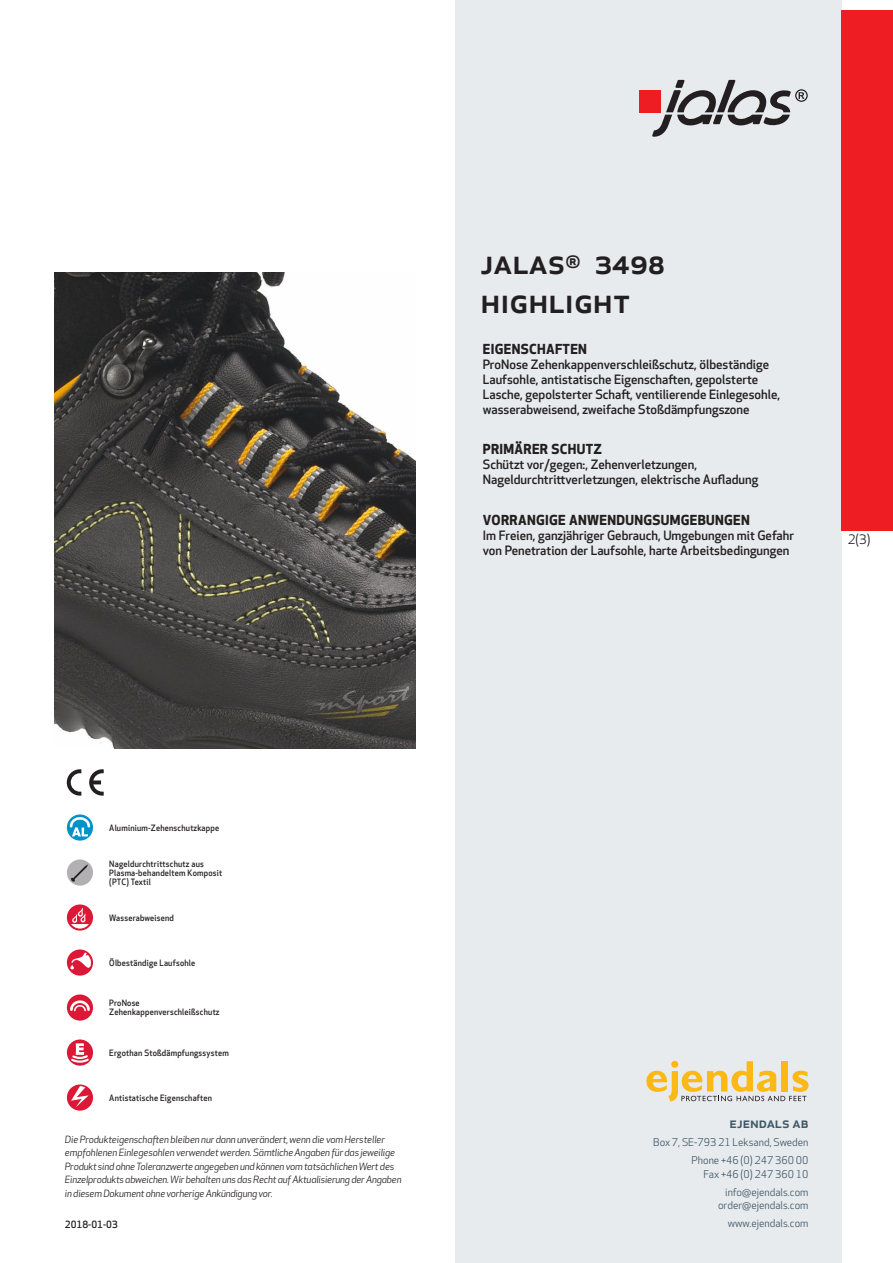
<style>
.page{position:relative;width:893px;height:1263px;background:#fff}
.page>*{position:absolute;margin:0;border:0;box-sizing:border-box;transform-origin:0 0}
.prodname{font:500 34.5px/39px "Apex New";color:#231f20}
.t1{font:500 15px "Apex New";color:#405968}
.Funktion_body{font:700 13.5px "Apex New";letter-spacing:.025em;color:#231f20}
.t2{font:12.75px "Apex New";color:#231f20}
.Funktion_body-2{font:500 12.6px/15px "Apex New";color:#231f20}
.t3{font:10.5px/18px "Apex New";color:#405968;text-align:right}
.t4{font:italic 9.75px/13.5px "Apex New";letter-spacing:-.015em;color:#231f20}
.Sidfot_datum{font:500 9.75px "Apex New";color:#231f20}
.Artikel{font:500 8.55px/9px "Apex New";letter-spacing:.025em;color:#231f20;scale:.95 1}
</style>
<div class="page">
<div style="left:455px;top:0;width:387px;height:1263px;background:#e8ebee"></div>
<svg style="left:646px;top:1061px;width:162px;height:40px"></svg>
<div style="left:842px;top:11px;width:51px;height:520px;background:#ee1d23"></div>
<div style="left:639px;top:90px;width:22px;height:22px;background:#ee1d23"></div>
<svg style="left:652px;top:80px;width:156px;height:57px"></svg>
<svg style="left:67px;top:814px;width:26px;height:27px"></svg>
<svg style="left:70px;top:817px;width:20px;height:19px"></svg>
<div style="left:67px;top:859px;width:26px;height:27px;background:#b3b0b3;border-radius:50%"></div>
<svg style="left:71px;top:864px;width:17px;height:18px"></svg>
<svg style="left:67px;top:904px;width:26px;height:27px"></svg>
<svg style="left:71px;top:908px;width:18px;height:20px"></svg>
<svg style="left:67px;top:949px;width:26px;height:27px"></svg>
<svg style="left:70px;top:952px;width:21px;height:17px"></svg>
<div style="left:67px;top:994px;width:26px;height:27px;background:#db1836;border-radius:50%"></div>
<svg style="left:70px;top:1000px;width:20px;height:11px"></svg>
<svg style="left:67px;top:1039px;width:26px;height:27px"></svg>
<svg style="left:69px;top:1043px;width:22px;height:21px"></svg>
<svg style="left:67px;top:1084px;width:26px;height:27px"></svg>
<svg style="left:71px;top:1086px;width:18px;height:21px"></svg>
<svg style="left:89px;top:769px;width:15px;height:27px"></svg>
<svg style="left:67px;top:769px;width:14px;height:27px"></svg>
<img style="left:54px;top:272px;width:361px;height:476px">
<p class="prodname" style="left:480px;top:241px;width:186px">JALAS<sup>®</sup> 3498<br>Highlight</p>
<p class="Funktion_body" style="left:483px;top:339px;width:106px">EIGENSCHAFTEN</p>
<p class="Funktion_body-2" style="left:483px;top:356px;width:299px">ProNose Zehenkappenverschleißschutz, ölbeständige Laufsohle, antistatische Eigenschaften, gepolsterte Lasche, gepolsterter Schaft, ventilierende Einlegesohle, wasserabweisend, zweifache Stoßdämpfungszone</p>
<p class="Funktion_body" style="left:483px;top:440px;width:121px">PRIMÄRER SCHUTZ</p>
<p class="Funktion_body-2" style="left:483px;top:457px;width:277px">Schützt vor/gegen:, Zehenverletzungen,<br>Nageldurchtrittverletzungen, elektrische Aufladung</p>
<p class="Funktion_body" style="left:483px;top:510px;width:269px">VORRANGIGE ANWENDUNGSUMGEBUNGEN</p>
<p class="Funktion_body-2" style="left:483px;top:528px;width:313px">Im Freien, ganzjähriger Gebrauch, Umgebungen mit Gefahr von Penetration der Laufsohle, harte Arbeitsbedingungen</p>
<p class="t2" style="left:848px;top:531px;width:24px">2(3)</p>
<p class="Artikel" style="left:109px;top:823px;width:117px">Aluminium-Zehenschutzkappe</p>
<p class="Artikel" style="left:109px;top:859px;width:120px">Nageldurchtrittschutz aus<br>Plasma-behandeltem Komposit (PTC) Textil</p>
<p class="Artikel" style="left:109px;top:913px;width:70px">Wasserabweisend</p>
<p class="Artikel" style="left:109px;top:958px;width:92px">Ölbeständige Laufsohle</p>
<p class="Artikel" style="left:109px;top:999px;width:118px">ProNose<br>Zehenkappenverschleißschutz</p>
<p class="Artikel" style="left:109px;top:1048px;width:127px">Ergothan Stoßdämpfungssystem</p>
<p class="Artikel" style="left:109px;top:1093px;width:110px">Antistatische Eigenschaften</p>
<p class="t4" style="left:65px;top:1132px;width:338px">Die Produkteigenschaften bleiben nur dann unverändert, wenn die vom Hersteller empfohlenen Einlegesohlen verwendet werden. Sämtliche Angaben für das jeweilige Produkt sind ohne Toleranzwerte angegeben und können vom tatsächlichen Wert des Einzelprodukts abweichen. Wir behalten uns das Recht auf Aktualisierung der Angaben in diesem Dokument ohne vorherige Ankündigung vor.</p>
<p class="Sidfot_datum" style="left:65px;top:1218px;width:54px">2018-01-03</p>
<p class="t1" style="left:729px;top:1113px;width:80px">ejendals ab</p>
<p class="t3" style="left:653px;top:1133px;width:157px">Box 7, SE-793 21 Leksand, Sweden<br>Phone +46 (0) 247 360 00</p>
<p class="t3" style="left:703px;top:1165px;width:107px">Fax +46 (0) 247 360 10 info@ejendals.com</p>
<p class="t3" style="left:718px;top:1196px;width:92px">order@ejendals.com</p>
<p class="t3" style="left:728px;top:1215px;width:82px">www.ejendals.com</p>
</div>
